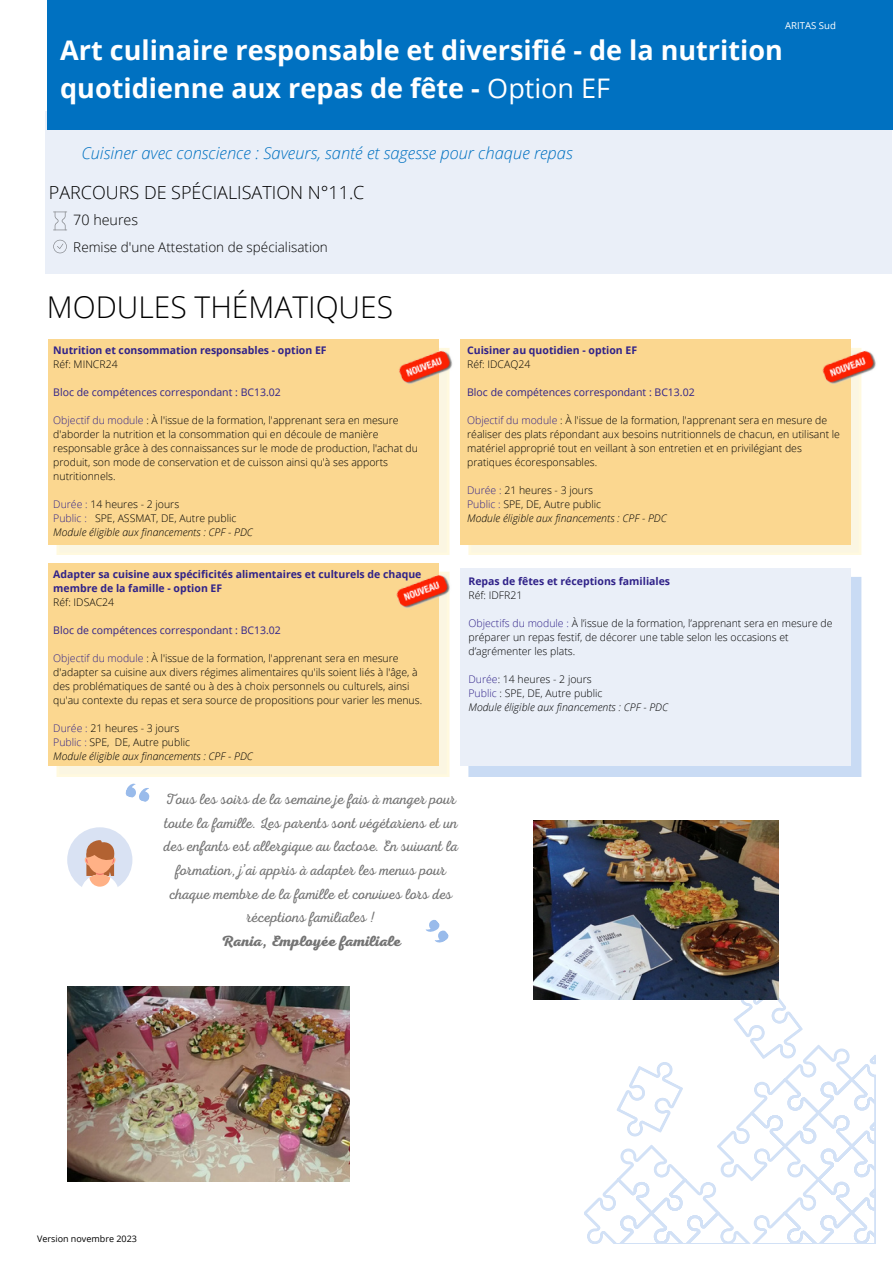
<style>
.page{position:relative;width:893px;height:1264px;background:#fff}
.page>*{position:absolute;margin:0;border:0;box-sizing:border-box;transform-origin:0 0}
.t1{font:300 30px "Open Sans";color:#000}
.t2{font:700 27px/37.2px "Open Sans";color:#fff}
.t3{font:300 18px "Open Sans";color:#000}
.t4{font:italic 300 16.5px "Open Sans";color:#0071c1}
.t5{font:300 15px/23.7px "Nexa Script";color:#737373;text-align:center}
.t6{font:700 15px "Nexa Script";color:#737373}
.t7{font:300 14.25px "Open Sans";color:#000}
.t8{font:300 13.5px "Open Sans";color:#000}
.t9{font:300 10.5px/14px "Open Sans";color:#000}
.t10{font:700 10.5px/14px "Open Sans";color:#302289}
.t11{font:italic 300 10.5px "Open Sans";color:#000}
.t12{font:10.5px "Open Sans";color:#302289}
.t13{font:9.6px "Open Sans";color:#fff}
.t14{font:9px "Open Sans";color:#000}
.s1{font-weight:400}
.s2{color:#302289}
</style>
<div class="page">
<svg style="left:56px;top:392px;width:393px;height:163px;background:#fbf3d9"></svg>
<div style="left:48px;top:339px;width:390px;height:205px;background:#fbd790"></div>
<svg style="left:468px;top:392px;width:393px;height:163px;background:#fbf3d9"></svg>
<div style="left:460px;top:339px;width:390px;height:205px;background:#fbd790"></div>
<svg style="left:56px;top:616px;width:393px;height:161px;background:#fbf4da"></svg>
<div style="left:48px;top:563px;width:390px;height:202px;background:#fbd790"></div>
<svg style="left:584px;top:989px;width:291px;height:254px"></svg>
<img style="left:399px;top:344px;width:54px;height:48px">
<img style="left:822px;top:344px;width:54px;height:48px">
<img style="left:396px;top:568px;width:54px;height:48px">
<svg style="left:468px;top:577px;width:393px;height:200px;background:#cbdcf4"></svg>
<div style="left:460px;top:568px;width:390px;height:197px;background:#eaeff8"></div>
<svg style="left:425px;top:920px;width:24px;height:23px"></svg>
<div style="left:67px;top:827px;width:65px;height:65px;background:#d9e2f3;border-radius:50%"></div>
<svg style="left:82px;top:840px;width:37px;height:52px"></svg>
<svg style="left:125px;top:783px;width:25px;height:19px"></svg>
<img style="left:67px;top:986px;width:283px;height:195px">
<img style="left:533px;top:821px;width:245px;height:178px">
<div style="left:45px;top:112px;width:846px;height:162px;background:#eaeff8"></div>
<div style="left:47px;top:0;width:845px;height:129px;background:#0071c1"></div>
<svg style="left:53px;top:211px;width:14px;height:19px"></svg>
<svg style="left:53px;top:240px;width:14px;height:13px"></svg>
<p class="t13" style="left:785px;top:19px;width:52px">ARITAS Sud</p>
<p class="t2" style="left:60px;top:31px;width:724px">Art culinaire responsable et diversifié - de la nutrition quotidienne aux repas de fête - <span class="s1">Option EF</span></p>
<p class="t4" style="left:81px;top:141px;width:492px">Cuisiner avec conscience : Saveurs, santé et sagesse pour chaque repas</p>
<p class="t3" style="left:49px;top:179px;width:317px">PARCOURS DE SPÉCIALISATION N°11.C</p>
<p class="t7" style="left:73px;top:209px;width:66px">70 heures</p>
<p class="t8" style="left:73px;top:237px;width:256px">Remise d'une Attestation de spécialisation</p>
<p class="t1" style="left:47px;top:286px;width:347px">MODULES THÉMATIQUES</p>
<p class="t10" style="left:53px;top:343px;width:275px">Nutrition et consommation responsables - option EF</p>
<p class="t9" style="left:53px;top:357px;width:66px">Réf: MINCR24</p>
<p class="t12" style="left:53px;top:384px;width:229px">Bloc de compétences correspondant : BC13.02</p>
<p class="t9" style="left:53px;top:413px;width:366px"><span class="s2">Objectif du module</span> : À l'issue de la formation, l'apprenant sera en mesure d'aborder la nutrition et la consommation qui en découle de manière responsable grâce à des connaissances sur le mode de production, l'achat du produit, son mode de conservation et de cuisson ainsi qu'à ses apports nutritionnels.</p>
<p class="t9" style="left:53px;top:497px;width:127px"><span class="s2">Durée :</span> 14 heures - 2 jours</p>
<p class="t9" style="left:53px;top:511px;width:184px"><span class="s2">Public :</span> SPE, ASSMAT, DE, Autre public</p>
<p class="t11" style="left:53px;top:524px;width:201px">Module éligible aux financements : CPF - PDC</p>
<p class="t10" style="left:467px;top:343px;width:171px">Cuisiner au quotidien - option EF</p>
<p class="t9" style="left:467px;top:357px;width:65px">Réf: IDCAQ24</p>
<p class="t12" style="left:467px;top:384px;width:229px">Bloc de compétences correspondant : BC13.02</p>
<p class="t9" style="left:467px;top:413px;width:374px"><span class="s2">Objectif du module</span> : À l'issue de la formation, l'apprenant sera en mesure de réaliser des plats répondant aux besoins nutritionnels de chacun, en utilisant le matériel approprié tout en veillant à son entretien et en privilégiant des pratiques écoresponsables.</p>
<p class="t9" style="left:467px;top:483px;width:127px"><span class="s2">Durée :</span> 21 heures - 3 jours</p>
<p class="t9" style="left:467px;top:497px;width:135px"><span class="s2">Public :</span> SPE, DE, Autre public</p>
<p class="t11" style="left:467px;top:510px;width:201px">Module éligible aux financements : CPF - PDC</p>
<p class="t10" style="left:53px;top:567px;width:369px">Adapter sa cuisine aux spécificités alimentaires et culturels de chaque membre de la famille - option EF</p>
<p class="t9" style="left:53px;top:595px;width:62px">Réf: IDSAC24</p>
<p class="t12" style="left:53px;top:622px;width:229px">Bloc de compétences correspondant : BC13.02</p>
<p class="t9" style="left:53px;top:651px;width:370px"><span class="s2">Objectif du module</span> : À l'issue de la formation, l'apprenant sera en mesure d'adapter sa cuisine aux divers régimes alimentaires qu'ils soient liés à l'âge, à des problématiques de santé ou à des à choix personnels ou culturels, ainsi qu'au contexte du repas et sera source de propositions pour varier les menus.</p>
<p class="t9" style="left:53px;top:721px;width:127px"><span class="s2">Durée :</span> 21 heures - 3 jours</p>
<p class="t9" style="left:53px;top:735px;width:138px"><span class="s2">Public :</span> SPE, DE, Autre public</p>
<p class="t11" style="left:53px;top:748px;width:201px">Module éligible aux financements : CPF - PDC</p>
<p class="t10" style="left:468px;top:574px;width:203px">Repas de fêtes et réceptions familiales</p>
<p class="t9" style="left:468px;top:588px;width:55px">Réf: IDFR21</p>
<p class="t9" style="left:468px;top:616px;width:365px"><span class="s2">Objectifs du module :</span> À l’issue de la formation, l’apprenant sera en mesure de préparer un repas festif, de décorer une table selon les occasions et d’agrémenter les plats.</p>
<p class="t9" style="left:468px;top:672px;width:125px"><span class="s2">Durée</span>: 14 heures - 2 jours</p>
<p class="t9" style="left:468px;top:686px;width:135px"><span class="s2">Public</span> : SPE, DE, Autre public</p>
<p class="t11" style="left:468px;top:700px;width:201px">Module éligible aux financements : CPF - PDC</p>
<p class="t5" style="left:164px;top:787px;width:296px">Tous les soirs de la semaine je fais à manger pour toute la famille. Les parents sont végétariens et un des enfants est allergique au lactose. En suivant la formation, j’ai appris à adapter les menus pour chaque membre de la famille et convives lors des réceptions familiales !</p>
<p class="t6" style="left:221px;top:932px;width:181px">Rania, Employée familiale</p>
<p class="t14" style="left:37px;top:1232px;width:101px">Version novembre 2023</p>
</div>
